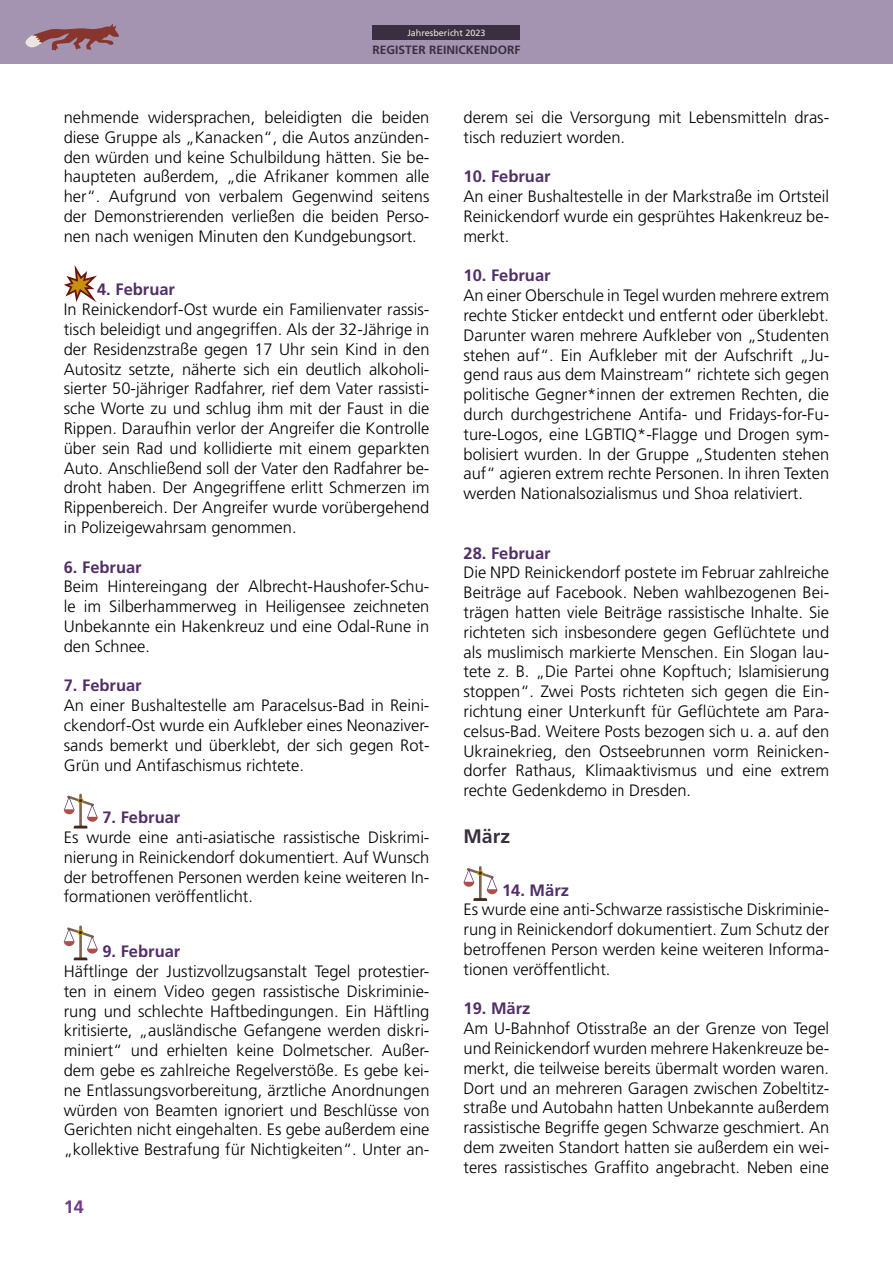
<style>
.page{position:relative;width:893px;height:1263px;background:#fff}
.page>*{position:absolute;margin:0;border:0;box-sizing:border-box;transform-origin:0 0}
.Fließtext_Block{font:700 19.5px "Frutiger LT Std";color:#392f40}
.t1{font:700 18px "Frutiger LT Std";color:#6b3d8c}
.Fließtext_Block-2{font:300 16.5px/19.8px "Frutiger LT Std";color:#000;text-align:justify}
.Fließtext_Block-3{font:700 16.5px "Frutiger LT Std";color:#522e69}
.t2{font:700 12px "Frutiger LT Std";color:#392f40}
.t3{font:9px "Frutiger LT Std";color:#eae6df}
</style>
<div class="page">
<div style="left:0;top:0;width:893px;height:64px;background:#a494b1"></div>
<div style="left:373px;top:26px;width:147px;height:14px;background:#392f40"></div>
<svg style="left:25px;top:24px;width:94px;height:27px"></svg>
<svg style="left:64px;top:265px;width:33px;height:37px"></svg>
<hr style="left:79px;top:794px;width:3px;height:33px;background:#7d6352">
<svg style="left:64px;top:795px;width:34px;height:33px"></svg>
<hr style="left:79px;top:925px;width:3px;height:34px;background:#7d6352">
<svg style="left:64px;top:927px;width:34px;height:33px"></svg>
<hr style="left:479px;top:866px;width:3px;height:33px;background:#7d6352">
<svg style="left:463px;top:868px;width:34px;height:33px"></svg>
<p class="t3" style="left:407px;top:28px;width:80px">Jahresbericht 2023</p>
<p class="t2" style="left:372px;top:42px;width:150px">REGISTER REINICKENDORF</p>
<p class="Fließtext_Block-2" style="left:64px;top:108px;width:367px">nehmende widersprachen, beleidigten die beiden diese Gruppe als „Kanacken“, die Autos anzünden&shy;den würden und keine Schulbildung hätten. Sie be&shy;haupteten außerdem, „die Afrikaner kommen alle her“. Aufgrund von verbalem Gegenwind seitens der Demonstrierenden verließen die beiden Perso&shy;nen nach wenigen Minuten den Kundgebungsort.</p>
<p class="Fließtext_Block-3" style="left:97px;top:280px;width:79px">4. Februar</p>
<p class="Fließtext_Block-2" style="left:64px;top:300px;width:367px">In Reinickendorf-Ost wurde ein Familienvater rassis&shy;tisch beleidigt und angegriffen. Als der 32-Jährige in der Residenzstraße gegen 17 Uhr sein Kind in den Autositz setzte, näherte sich ein deutlich alkoholi&shy;sierter 50-jähriger Radfahrer, rief dem Vater rassisti&shy;sche Worte zu und schlug ihm mit der Faust in die Rippen. Daraufhin verlor der Angreifer die Kontrolle über sein Rad und kollidierte mit einem geparkten Auto. Anschließend soll der Vater den Radfahrer be&shy;droht haben. Der Angegriffene erlitt Schmerzen im Rippenbereich. Der Angreifer wurde vorübergehend in Polizeigewahrsam genommen.</p>
<p class="Fließtext_Block-3" style="left:64px;top:557px;width:79px">6. Februar</p>
<p class="Fließtext_Block-2" style="left:64px;top:577px;width:367px">Beim Hintereingang der Albrecht-Haushofer-Schu&shy;le im Silberhammerweg in Heiligensee zeichneten Unbekannte ein Hakenkreuz und eine Odal-Rune in den Schnee.</p>
<p class="Fließtext_Block-3" style="left:64px;top:676px;width:79px">7. Februar</p>
<p class="Fließtext_Block-2" style="left:64px;top:696px;width:367px">An einer Bushaltestelle am Paracelsus-Bad in Reini&shy;ckendorf-Ost wurde ein Aufkleber eines Neonaziver&shy;sands bemerkt und überklebt, der sich gegen Rot-Grün und Antifaschismus richtete.</p>
<p class="Fließtext_Block-3" style="left:102px;top:808px;width:79px">7. Februar</p>
<p class="Fließtext_Block-2" style="left:64px;top:828px;width:367px">Es wurde eine anti-asiatische rassistische Diskrimi&shy;nierung in Reinickendorf dokumentiert. Auf Wunsch der betroffenen Personen werden keine weiteren In&shy;formationen veröffentlicht.</p>
<p class="Fließtext_Block-3" style="left:102px;top:942px;width:79px">9. Februar</p>
<p class="Fließtext_Block-2" style="left:64px;top:961px;width:367px">Häftlinge der Justizvollzugsanstalt Tegel protestier&shy;ten in einem Video gegen rassistische Diskriminie&shy;rung und schlechte Haftbedingungen. Ein Häftling kritisierte, „ausländische Gefangene werden diskri&shy;miniert“ und erhielten keine Dolmetscher. Außer&shy;dem gebe es zahlreiche Regelverstöße. Es gebe kei&shy;ne Entlassungsvorbereitung, ärztliche Anordnungen würden von Beamten ignoriert und Beschlüsse von Gerichten nicht eingehalten. Es gebe außerdem eine „kollektive Bestrafung für Nichtigkeiten“. Unter an-</p>
<p class="t1" style="left:64px;top:1196px;width:22px">14</p>
<p class="Fließtext_Block-2" style="left:463px;top:108px;width:367px">derem sei die Versorgung mit Lebensmitteln dras&shy;tisch reduziert worden.</p>
<p class="Fließtext_Block-3" style="left:463px;top:167px;width:89px">10. Februar</p>
<p class="Fließtext_Block-2" style="left:463px;top:187px;width:367px">An einer Bushaltestelle in der Markstraße im Ortsteil Reinickendorf wurde ein gesprühtes Hakenkreuz be&shy;merkt.</p>
<p class="Fließtext_Block-3" style="left:463px;top:266px;width:89px">10. Februar</p>
<p class="Fließtext_Block-2" style="left:463px;top:286px;width:367px">An einer Oberschule in Tegel wurden mehrere extrem rechte Sticker entdeckt und entfernt oder überklebt.<br>Darunter waren mehrere Aufkleber von „Studenten stehen auf“. Ein Aufkleber mit der Aufschrift „Ju&shy;gend raus aus dem Mainstream“ richtete sich gegen politische Gegner*innen der extremen Rechten, die durch durchgestrichene Antifa- und Fridays-for-Fu&shy;ture-Logos, eine LGBTIQ*-Flagge und Drogen sym&shy;bolisiert wurden. In der Gruppe „Studenten stehen auf“ agieren extrem rechte Personen. In ihren Texten werden Nationalsozialismus und Shoa relativiert.</p>
<p class="Fließtext_Block-3" style="left:463px;top:543px;width:89px">28. Februar</p>
<p class="Fließtext_Block-2" style="left:463px;top:563px;width:367px">Die NPD Reinickendorf postete im Februar zahlreiche Beiträge auf Facebook. Neben wahlbezogenen Bei&shy;trägen hatten viele Beiträge rassistische Inhalte. Sie richteten sich insbesondere gegen Geflüchtete und als muslimisch markierte Menschen. Ein Slogan lau&shy;tete z. B. „Die Partei ohne Kopftuch; Islamisierung stoppen“. Zwei Posts richteten sich gegen die Ein&shy;richtung einer Unterkunft für Geflüchtete am Para&shy;celsus-Bad. Weitere Posts bezogen sich u. a. auf den Ukrainekrieg, den Ostseebrunnen vorm Reinicken&shy;dorfer Rathaus, Klimaaktivismus und eine extrem rechte Gedenkdemo in Dresden.</p>
<p class="Fließtext_Block" style="left:463px;top:825px;width:48px">März</p>
<p class="Fließtext_Block-3" style="left:502px;top:880px;width:68px">14. März</p>
<p class="Fließtext_Block-2" style="left:463px;top:900px;width:367px">Es wurde eine anti-Schwarze rassistische Diskriminie&shy;rung in Reinickendorf dokumentiert. Zum Schutz der betroffenen Person werden keine weiteren Informa&shy;tionen veröffentlicht.</p>
<p class="Fließtext_Block-3" style="left:463px;top:999px;width:68px">19. März</p>
<p class="Fließtext_Block-2" style="left:463px;top:1019px;width:367px">Am U-Bahnhof Otisstraße an der Grenze von Tegel und Reinickendorf wurden mehrere Hakenkreuze be&shy;merkt, die teilweise bereits übermalt worden waren.<br>Dort und an mehreren Garagen zwischen Zobeltitz&shy;straße und Autobahn hatten Unbekannte außerdem rassistische Begriffe gegen Schwarze geschmiert. An dem zweiten Standort hatten sie außerdem ein wei&shy;teres rassistisches Graffito angebracht. Neben eine</p>
</div>
